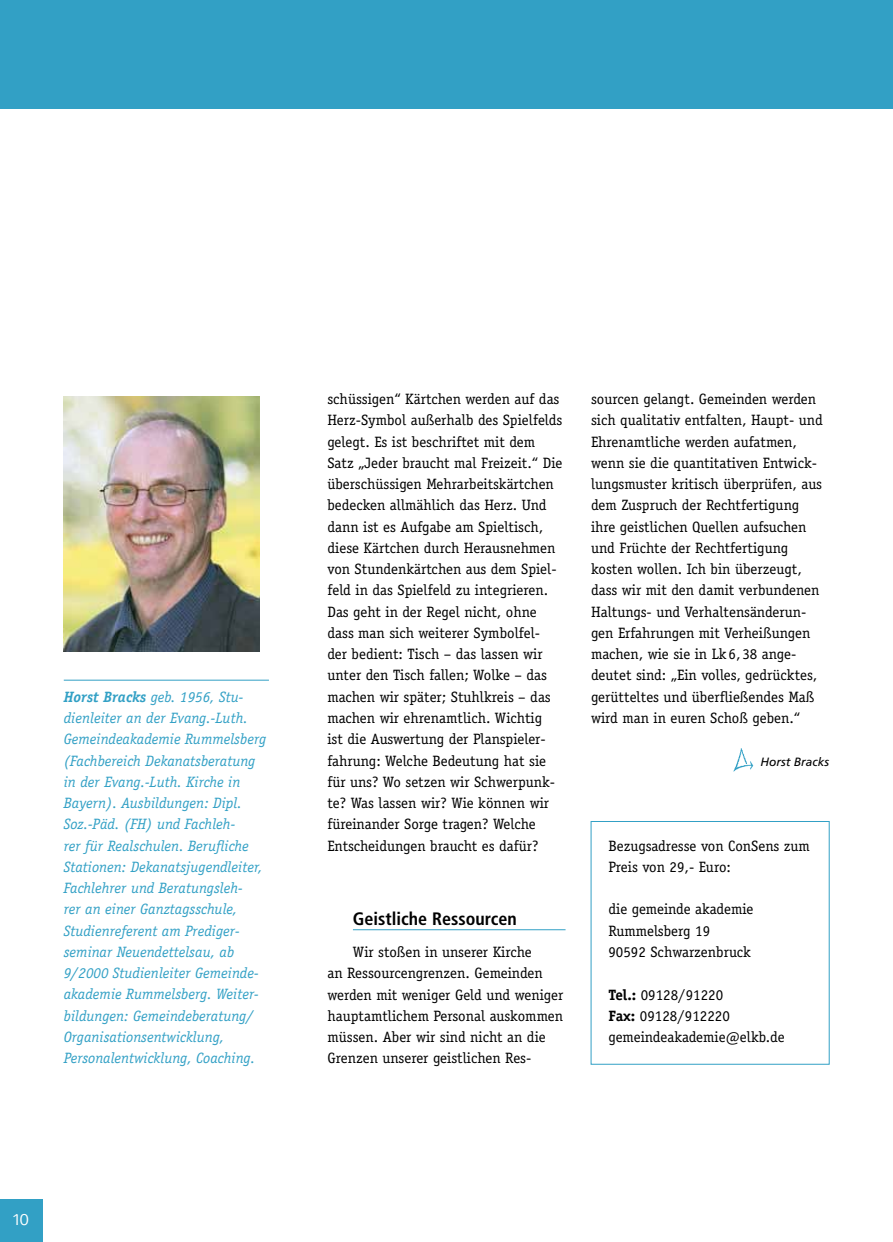
<style>
.page{position:relative;width:893px;height:1242px;background:#fff}
.page>*{position:absolute;margin:0;border:0;box-sizing:border-box;transform-origin:0 0}
.t1{font:700 condensed 18px "Frutiger LT Std";color:#000}
.t2{font:16.5px "Skia";color:#fff}
.t3{font:15px/21.3px "Officina Serif";color:#000}
.t4{font:italic 15px/21.3px "Officina Serif";color:#32a0c5}
.t5{font:italic 12px "Frutiger LT Std";color:#000}
.s1{font-weight:700}
</style>
<div class="page">
<div style="left:0;top:1199px;width:43px;height:43px;background:#32a0c5"></div>
<div style="left:0;top:0;width:893px;height:109px;background:#32a0c5"></div>
<hr style="left:353px;top:929px;width:213px;height:1px;background:#32a0c5">
<img style="left:733px;top:748px;width:21px;height:24px">
<hr style="left:64px;top:680px;width:205px;height:1px;background:#32a0c5">
<img style="left:64px;top:396px;width:195px;height:255px">
<div style="left:591px;top:821px;width:239px;height:243px;border:1px solid #32a0c5"></div>
<p class="t4" style="left:64px;top:686px;width:204px"><span class="s1">Horst Bracks</span> geb. 1956, Stu&shy;dienleiter an der Evang.-Luth.<br>Gemeindeakademie Rummelsberg (Fachbereich Dekanatsberatung in der Evang.-Luth. Kirche in<br>Bayern). Ausbildungen: Dipl.<br>Soz.-Päd. (FH) und Fachleh-<br>rer für Realschulen. Berufliche<br>Stationen: Dekanatsjugendleiter,<br>Fachlehrer und Beratungsleh-<br>rer an einer Ganztagsschule,<br>Studienreferent am Prediger&shy;seminar Neuendettelsau, ab<br>9/2000 Studienleiter Gemeinde&shy;akademie Rummelsberg. Weiter&shy;bildungen: Gemeindeberatung/<br>Organisationsentwicklung,<br>Personalentwicklung, Coaching.</p>
<p class="t2" style="left:13px;top:1210px;width:18px">10</p>
<p class="t3" style="left:327px;top:388px;width:237px">schüssigen“ Kärtchen werden auf das Herz-Symbol außerhalb des Spielfelds gelegt. Es ist beschriftet mit dem Satz „Jeder braucht mal Freizeit.“ Die überschüssigen Mehrarbeitskärtchen bedecken allmählich das Herz. Und dann ist es Aufgabe am Spieltisch, diese Kärtchen durch Herausnehmen von Stundenkärtchen aus dem Spiel&shy;feld in das Spielfeld zu integrieren.<br>Das geht in der Regel nicht, ohne dass man sich weiterer Symbolfel&shy;der bedient: Tisch – das lassen wir unter den Tisch fallen; Wolke – das machen wir später; Stuhlkreis – das machen wir ehrenamtlich. Wichtig<br>ist die Auswertung der Planspieler&shy;fahrung: Welche Bedeutung hat sie für uns? Wo setzen wir Schwerpunk&shy;te? Was lassen wir? Wie können wir füreinander Sorge tragen? Welche Entscheidungen braucht es dafür?</p>
<p class="t1" style="left:353px;top:908px;width:165px">Geistliche Ressourcen</p>
<p class="t3" style="left:327px;top:941px;width:237px;text-indent:26px">Wir stoßen in unserer Kirche<br>an Ressourcengrenzen. Gemeinden werden mit weniger Geld und weniger hauptamtlichem Personal auskommen müssen. Aber wir sind nicht an die Grenzen unserer geistlichen Res-</p>
<p class="t3" style="left:591px;top:388px;width:233px">sourcen gelangt. Gemeinden werden sich qualitativ entfalten, Haupt- und Ehrenamtliche werden aufatmen, wenn sie die quantitativen Entwick&shy;lungsmuster kritisch überprüfen, aus dem Zuspruch der Rechtfertigung ihre geistlichen Quellen aufsuchen und Früchte der Rechtfertigung kosten wollen. Ich bin überzeugt, dass wir mit den damit verbundenen Haltungs- und Verhaltensänderun&shy;gen Erfahrungen mit Verheißungen machen, wie sie in Lk6,38 ange&shy;deutet sind: „Ein volles, gedrücktes, gerütteltes und überfließendes Maß wird man in euren Schoß geben.“</p>
<p class="t5" style="left:760px;top:754px;width:70px">Horst Bracks</p>
<p class="t3" style="left:608px;top:835px;width:203px">Bezugsadresse von ConSens zum<br>Preis von 29,- Euro:</p>
<p class="t3" style="left:608px;top:898px;width:147px">die gemeinde akademie<br>Rummelsberg 19<br>90592 Schwarzenbruck</p>
<p class="t3" style="left:608px;top:984px;width:178px"><span class="s1">Tel.:</span> 09128/91220<br><span class="s1">Fax:</span> 09128/912220 gemeindeakademie@elkb.de</p>
</div>
